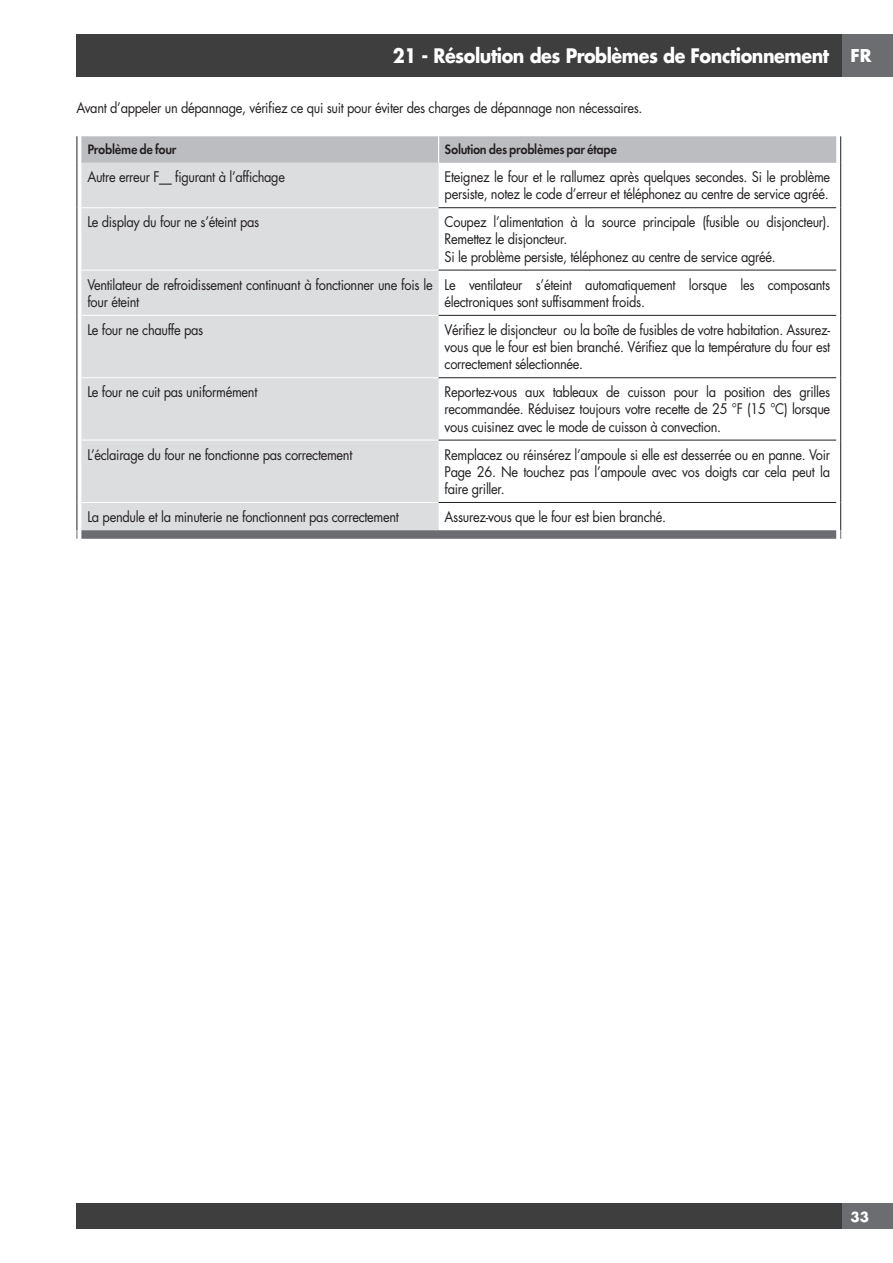
<style>
.page{position:relative;width:893px;height:1263px;background:#fff}
.page>*{position:absolute;margin:0;border:0;box-sizing:border-box;transform-origin:0 0}
.t1{font:700 19.5px "Futura";letter-spacing:-.025em;color:#fff;scale:.9 1}
.t2{font:700 17.25px "Futura";color:#fff}
.t3{font:14.25px/17.1px "Futura";letter-spacing:-.025em;color:#231f20;scale:.9 1}
.t4{font:14.25px "Futura Dem Bld";letter-spacing:-.025em;color:#231f20;scale:.9 1}
.t5{font:700 13.5px "Futura";color:#fff}
</style>
<div class="page">
<div style="left:77px;top:34px;width:765px;height:43px;background:#3e3e3f"></div>
<div style="left:842px;top:34px;width:51px;height:43px;background:#6c6d70"></div>
<div style="left:77px;top:1203px;width:765px;height:26px;background:#3e3e3f"></div>
<div style="left:842px;top:1203px;width:51px;height:26px;background:#6c6d70"></div>
<svg style="left:439px;top:207px;width:398px;height:234px"></svg>
<div style="left:81px;top:163px;width:358px;height:339px;background:#dcdddf"></div>
<hr style="left:77px;top:163px;width:1px;height:45px;background:#231f20">
<hr style="left:840px;top:163px;width:1px;height:45px;background:#231f20">
<hr style="left:77px;top:208px;width:1px;height:62px;background:#231f20">
<hr style="left:840px;top:208px;width:1px;height:62px;background:#231f20">
<hr style="left:77px;top:270px;width:1px;height:45px;background:#231f20">
<hr style="left:840px;top:270px;width:1px;height:45px;background:#231f20">
<hr style="left:77px;top:315px;width:1px;height:63px;background:#231f20">
<hr style="left:840px;top:315px;width:1px;height:63px;background:#231f20">
<hr style="left:77px;top:378px;width:1px;height:62px;background:#231f20">
<hr style="left:840px;top:378px;width:1px;height:62px;background:#231f20">
<hr style="left:77px;top:440px;width:1px;height:62px;background:#231f20">
<hr style="left:840px;top:440px;width:1px;height:62px;background:#231f20">
<svg style="left:77px;top:502px;width:764px;height:37px"></svg>
<svg style="left:77px;top:136px;width:764px;height:27px;background:#bdbec1"></svg>
<hr style="left:81px;top:207px;width:358px;height:1px;background:#fff">
<hr style="left:81px;top:270px;width:358px;height:1px;background:#fff">
<hr style="left:81px;top:315px;width:358px;height:1px;background:#fff">
<hr style="left:81px;top:377px;width:358px;height:1px;background:#fff">
<hr style="left:81px;top:440px;width:358px;height:1px;background:#fff">
<hr style="left:81px;top:502px;width:358px;height:1px;background:#fff">
<hr style="left:439px;top:207px;width:397px;height:1px;background:#231f20">
<hr style="left:439px;top:270px;width:397px;height:1px;background:#231f20">
<hr style="left:439px;top:315px;width:397px;height:1px;background:#231f20">
<hr style="left:439px;top:377px;width:397px;height:1px;background:#231f20">
<hr style="left:439px;top:440px;width:397px;height:1px;background:#231f20">
<hr style="left:439px;top:502px;width:397px;height:1px;background:#231f20">
<h1 class="t1" style="left:393px;top:43px;width:486px">21 - Résolution des Problèmes de Fonctionnement</h1>
<p class="t3" style="left:77px;top:99px;width:630px">Avant d’appeler un dépannage, vérifiez ce qui suit pour éviter des charges de dépannage non nécessaires.</p>
<p class="t4" style="left:87px;top:140px;width:101px">Problème de four</p>
<p class="t4" style="left:445px;top:140px;width:193px">Solution des problèmes par étape</p>
<p class="t3" style="left:87px;top:168px;width:221px">Autre erreur F__ figurant à l’affichage</p>
<p class="t3" style="left:445px;top:168px;width:430px">Eteignez le four et le rallumez après quelques secondes. Si le problème persiste, notez le code d’erreur et téléphonez au centre de service agréé.</p>
<p class="t3" style="left:87px;top:213px;width:192px">Le display du four ne s’éteint pas</p>
<p class="t3" style="left:445px;top:213px;width:430px">Coupez l’alimentation à la source principale (fusible ou disjoncteur).<br>Remettez le disjoncteur.<br>Si le problème persiste, téléphonez au centre de service agréé.</p>
<p class="t3" style="left:87px;top:276px;width:385px">Ventilateur de refroidissement continuant à fonctionner une fois le four éteint</p>
<p class="t3" style="left:445px;top:276px;width:430px">Le ventilateur s’éteint automatiquement lorsque les composants électroniques sont suffisamment froids.</p>
<p class="t3" style="left:87px;top:321px;width:130px">Le four ne chauffe pas</p>
<p class="t3" style="left:445px;top:321px;width:430px;text-align:justify">Vérifiez le disjoncteur ou la boîte de fusibles de votre habitation. Assurez&shy;vous que le four est bien branché. Vérifiez que la température du four est correctement sélectionnée.</p>
<p class="t3" style="left:87px;top:383px;width:190px">Le four ne cuit pas uniformément</p>
<p class="t3" style="left:445px;top:383px;width:430px;text-align:justify">Reportez-vous aux tableaux de cuisson pour la position des grilles recommandée. Réduisez toujours votre recette de 25 °F (15 °C) lorsque vous cuisinez avec le mode de cuisson à convection.</p>
<p class="t3" style="left:87px;top:446px;width:296px">L’éclairage du four ne fonctionne pas correctement</p>
<p class="t3" style="left:445px;top:446px;width:430px;text-align:justify">Remplacez ou réinsérez l’ampoule si elle est desserrée ou en panne. Voir Page 26. Ne touchez pas l’ampoule avec vos doigts car cela peut la faire griller.</p>
<p class="t3" style="left:87px;top:508px;width:348px">La pendule et la minuterie ne fonctionnent pas correctement</p>
<p class="t3" style="left:445px;top:508px;width:248px">Assurez-vous que le four est bien branché.</p>
<p class="t2" style="left:850px;top:44px;width:23px">FR</p>
<p class="t5" style="left:850px;top:1207px;width:20px">33</p>
</div>
